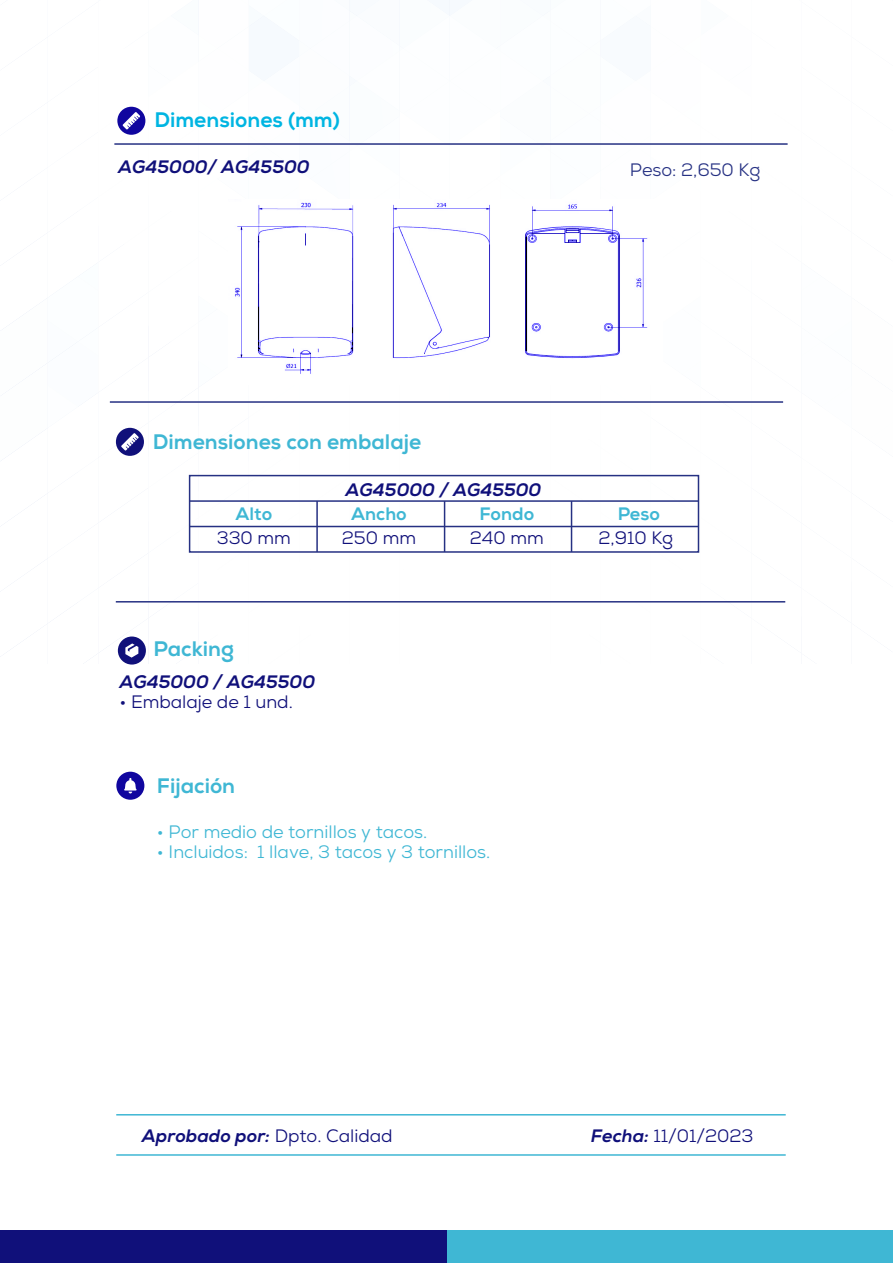
<style>
.page{position:relative;width:893px;height:1263px;background:#fff}
.page>*{position:absolute;margin:0;border:0;box-sizing:border-box;transform-origin:0 0}
.t1{font:800 21px "Nexa";color:#3fb7d4}
.t2{font:800 21px "Nexa";color:#00b5e2}
.t3{font:italic 800 18px "Nexa";color:#10107a}
.t4{font:18px "Nexa";color:#3fb7d4}
.t5{font:18px "Nexa";color:#10107a}
.t6{font:800 18px "Nexa";color:#3fb7d4}
.t7{font:18px "Nexa";color:#263183}
.s1{font-weight:400;font-style:normal}
.s2{font-weight:800;font-style:italic}
</style>
<div class="page">
<div style="left:0;top:1231px;width:447px;height:32px;background:#10107a"></div>
<div style="left:447px;top:1231px;width:446px;height:32px;background:#3fb7d4"></div>
<svg style="left:0;top:0;width:788px;height:665px"></svg>
<hr style="left:116px;top:1154px;width:670px;height:2px;background:#3fb7d4">
<hr style="left:116px;top:1114px;width:670px;height:1px;background:#3fb7d4">
<svg style="left:116px;top:772px;width:28px;height:28px"></svg>
<p class="t2" style="left:155px;top:106px;width:187px">Dimensiones (mm)</p>
<p class="t3" style="left:118px;top:156px;width:193px">AG45000/ AG45500</p>
<p class="t7" style="left:630px;top:159px;width:132px">Peso: 2,650 Kg</p>
<p class="t1" style="left:153px;top:429px;width:270px">Dimensiones con embalaje</p>
<p class="t3" style="left:346px;top:479px;width:197px">AG45000 / AG45500</p>
<p class="t6" style="left:236px;top:503px;width:38px">Alto</p>
<p class="t6" style="left:351px;top:503px;width:57px">Ancho</p>
<p class="t6" style="left:480px;top:503px;width:56px">Fondo</p>
<p class="t5" style="left:217px;top:526px;width:76px">330 mm</p>
<p class="t5" style="left:342px;top:526px;width:76px">250 mm</p>
<p class="t5" style="left:470px;top:526px;width:75px">240 mm</p>
<p class="t1" style="left:153px;top:636px;width:82px">Packing</p>
<p class="t3" style="left:119px;top:671px;width:197px">AG45000 / AG45500</p>
<p class="t5" style="left:119px;top:690px;width:175px">• Embalaje de 1 und.</p>
<p class="t1" style="left:157px;top:772px;width:80px">Fijación</p>
<p class="t4" style="left:157px;top:820px;width:272px">• Por medio de tornillos y tacos.</p>
<p class="t4" style="left:157px;top:840px;width:335px">• Incluidos: 1 llave, 3 tacos y 3 tornillos.</p>
<p class="t6" style="left:618px;top:503px;width:44px">Peso</p>
<p class="t5" style="left:598px;top:526px;width:76px">2,910 Kg</p>
<p class="t3" style="left:142px;top:1124px;width:252px">Aprobado por: <span class="s1">Dpto. Calidad</span></p>
<p class="t5" style="left:591px;top:1124px;width:164px"><span class="s2">Fecha:</span> 11/01/2023</p>
</div>
